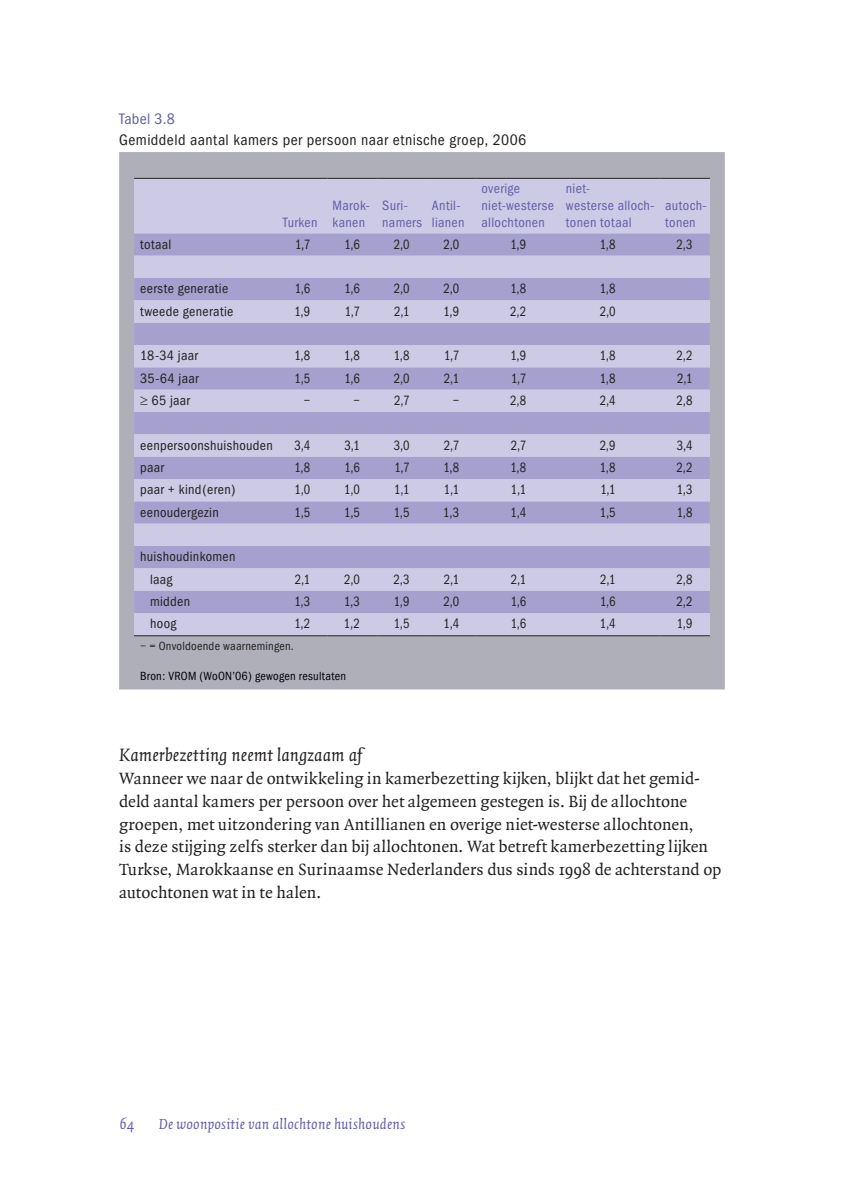
<style>
.page{position:relative;width:844px;height:1191px;background:#fff}
.page>*{position:absolute;margin:0;border:0;box-sizing:border-box;transform-origin:0 0}
.t1{font:italic 19.25px "Quadraat";letter-spacing:.005em;color:#231f20}
.t2{font:17.5px/22.8px "Quadraat";letter-spacing:.005em;color:#231f20}
.t3{font:condensed 15.75px "Franklin Gothic";letter-spacing:.03em;color:#231f20}
.t4{font:italic 15.75px "Quadraat";letter-spacing:.01em;color:#625ea9}
.t5{font:condensed 15.75px "Franklin Gothic";letter-spacing:.015em;color:#625ea9}
.t6{font:condensed 14px "Franklin Gothic";letter-spacing:.025em;color:#231f20;scale:.9 1}
.t7{font:condensed 14px/22.4px "Franklin Gothic";letter-spacing:.025em;color:#231f20}
.t8{font:condensed 14px/17px "Franklin Gothic";letter-spacing:.025em;color:#625ea9}
.t9{font:condensed 12.25px "Franklin Gothic";letter-spacing:.02em;color:#000}
.t10{font:condensed 12.25px "Franklin Gothic";letter-spacing:.015em;color:#231f20}
</style>
<div class="page">
<div style="left:119px;top:152px;width:605px;height:537px;background:#afafba"></div>
<div style="left:134px;top:179px;width:575px;height:456px;background:#cccae4"></div>
<svg style="left:134px;top:233px;width:575px;height:380px;background:#b7b4d8"></svg>
<hr style="left:134px;top:635px;width:144px;height:1px;background:#231f20">
<hr style="left:278px;top:635px;width:49px;height:1px;background:#231f20">
<hr style="left:327px;top:635px;width:50px;height:1px;background:#231f20">
<hr style="left:377px;top:635px;width:50px;height:1px;background:#231f20">
<hr style="left:427px;top:635px;width:49px;height:1px;background:#231f20">
<hr style="left:476px;top:635px;width:85px;height:1px;background:#231f20">
<hr style="left:561px;top:635px;width:99px;height:1px;background:#231f20">
<hr style="left:660px;top:635px;width:49px;height:1px;background:#231f20">
<hr style="left:134px;top:178px;width:144px;height:1px;background:#231f20">
<hr style="left:278px;top:178px;width:49px;height:1px;background:#231f20">
<hr style="left:327px;top:178px;width:50px;height:1px;background:#231f20">
<hr style="left:377px;top:178px;width:50px;height:1px;background:#231f20">
<hr style="left:427px;top:178px;width:49px;height:1px;background:#231f20">
<hr style="left:476px;top:178px;width:85px;height:1px;background:#231f20">
<hr style="left:561px;top:178px;width:99px;height:1px;background:#231f20">
<hr style="left:660px;top:178px;width:49px;height:1px;background:#231f20">
<p class="t5" style="left:119px;top:110px;width:57px">Tabel 3.8</p>
<p class="t3" style="left:119px;top:131px;width:408px">Gemiddeld aantal kamers per persoon naar etnische groep, 2006</p>
<p class="t8" style="left:283px;top:214px;width:36px">Turken</p>
<p class="t8" style="left:332px;top:197px;width:38px">Marok&shy;kanen</p>
<p class="t8" style="left:382px;top:197px;width:41px">Suri&shy;namers</p>
<p class="t8" style="left:432px;top:197px;width:34px">Antil&shy;lianen</p>
<p class="t8" style="left:481px;top:180px;width:74px">overige niet-westerse allochtonen</p>
<p class="t8" style="left:565px;top:180px;width:90px">niet-<br>westerse alloch&shy;tonen totaal</p>
<p class="t8" style="left:665px;top:197px;width:42px">autoch&shy;tonen</p>
<p class="t7" style="left:140px;top:233px;width:33px">totaal</p>
<p class="t6" style="left:295px;top:236px;width:18px">1,7</p>
<p class="t6" style="left:344px;top:236px;width:19px">1,6</p>
<p class="t6" style="left:394px;top:236px;width:19px">2,0</p>
<p class="t6" style="left:443px;top:236px;width:19px">2,0</p>
<p class="t6" style="left:510px;top:236px;width:19px">1,9</p>
<p class="t6" style="left:599px;top:236px;width:19px">1,8</p>
<p class="t6" style="left:676px;top:236px;width:19px">2,3</p>
<p class="t7" style="left:140px;top:278px;width:90px">eerste generatie</p>
<p class="t6" style="left:295px;top:281px;width:19px">1,6</p>
<p class="t6" style="left:344px;top:281px;width:19px">1,6</p>
<p class="t6" style="left:394px;top:281px;width:19px">2,0</p>
<p class="t6" style="left:443px;top:281px;width:19px">2,0</p>
<p class="t6" style="left:510px;top:281px;width:19px">1,8</p>
<p class="t6" style="left:599px;top:281px;width:19px">1,8</p>
<p class="t7" style="left:140px;top:300px;width:95px">tweede generatie</p>
<p class="t6" style="left:294px;top:303px;width:19px">1,9</p>
<p class="t6" style="left:345px;top:303px;width:18px">1,7</p>
<p class="t6" style="left:394px;top:303px;width:19px">2,1</p>
<p class="t6" style="left:443px;top:303px;width:19px">1,9</p>
<p class="t6" style="left:510px;top:303px;width:19px">2,2</p>
<p class="t6" style="left:599px;top:303px;width:19px">2,0</p>
<p class="t7" style="left:140px;top:345px;width:59px">18-34 jaar</p>
<p class="t6" style="left:294px;top:348px;width:19px">1,8</p>
<p class="t6" style="left:344px;top:348px;width:19px">1,8</p>
<p class="t6" style="left:393px;top:348px;width:19px">1,8</p>
<p class="t6" style="left:444px;top:348px;width:18px">1,7</p>
<p class="t6" style="left:510px;top:348px;width:19px">1,9</p>
<p class="t6" style="left:599px;top:348px;width:19px">1,8</p>
<p class="t6" style="left:676px;top:348px;width:19px">2,2</p>
<p class="t7" style="left:140px;top:367px;width:60px">35-64 jaar</p>
<p class="t6" style="left:294px;top:370px;width:19px">1,5</p>
<p class="t6" style="left:344px;top:370px;width:19px">1,6</p>
<p class="t6" style="left:394px;top:370px;width:19px">2,0</p>
<p class="t6" style="left:443px;top:370px;width:19px">2,1</p>
<p class="t6" style="left:511px;top:370px;width:18px">1,7</p>
<p class="t6" style="left:599px;top:370px;width:19px">1,8</p>
<p class="t6" style="left:677px;top:370px;width:19px">2,1</p>
<p class="t7" style="left:140px;top:389px;width:51px">≥ 65 jaar</p>
<p class="t6" style="left:304px;top:392px;width:9px">−</p>
<p class="t6" style="left:353px;top:392px;width:9px">−</p>
<p class="t6" style="left:394px;top:392px;width:18px">2,7</p>
<p class="t6" style="left:452px;top:392px;width:9px">−</p>
<p class="t6" style="left:510px;top:392px;width:19px">2,8</p>
<p class="t6" style="left:599px;top:392px;width:19px">2,4</p>
<p class="t6" style="left:676px;top:392px;width:19px">2,8</p>
<p class="t7" style="left:140px;top:434px;width:134px">eenpersoonshuishouden</p>
<p class="t6" style="left:294px;top:437px;width:19px">3,4</p>
<p class="t6" style="left:344px;top:437px;width:19px">3,1</p>
<p class="t6" style="left:393px;top:437px;width:19px">3,0</p>
<p class="t6" style="left:444px;top:437px;width:18px">2,7</p>
<p class="t6" style="left:511px;top:437px;width:18px">2,7</p>
<p class="t6" style="left:599px;top:437px;width:19px">2,9</p>
<p class="t6" style="left:676px;top:437px;width:19px">3,4</p>
<p class="t7" style="left:140px;top:456px;width:25px">paar</p>
<p class="t6" style="left:294px;top:459px;width:19px">1,8</p>
<p class="t6" style="left:344px;top:459px;width:19px">1,6</p>
<p class="t6" style="left:394px;top:459px;width:18px">1,7</p>
<p class="t6" style="left:443px;top:459px;width:19px">1,8</p>
<p class="t6" style="left:510px;top:459px;width:19px">1,8</p>
<p class="t6" style="left:599px;top:459px;width:19px">1,8</p>
<p class="t6" style="left:676px;top:459px;width:19px">2,2</p>
<p class="t7" style="left:140px;top:479px;width:97px">paar + kind(eren)</p>
<p class="t6" style="left:294px;top:482px;width:19px">1,0</p>
<p class="t6" style="left:344px;top:482px;width:19px">1,0</p>
<p class="t6" style="left:394px;top:482px;width:18px">1,1</p>
<p class="t6" style="left:444px;top:482px;width:18px">1,1</p>
<p class="t6" style="left:511px;top:482px;width:18px">1,1</p>
<p class="t6" style="left:600px;top:482px;width:18px">1,1</p>
<p class="t6" style="left:676px;top:482px;width:19px">1,3</p>
<p class="t7" style="left:140px;top:501px;width:80px">eenoudergezin</p>
<p class="t6" style="left:294px;top:504px;width:19px">1,5</p>
<p class="t6" style="left:344px;top:504px;width:19px">1,5</p>
<p class="t6" style="left:394px;top:504px;width:19px">1,5</p>
<p class="t6" style="left:443px;top:504px;width:19px">1,3</p>
<p class="t6" style="left:510px;top:504px;width:19px">1,4</p>
<p class="t6" style="left:599px;top:504px;width:19px">1,5</p>
<p class="t6" style="left:676px;top:504px;width:19px">1,8</p>
<p class="t7" style="left:150px;top:546px;width:87px;text-indent:-10px">huishoudinkomen laag</p>
<p class="t6" style="left:295px;top:571px;width:19px">2,1</p>
<p class="t6" style="left:344px;top:571px;width:19px">2,0</p>
<p class="t6" style="left:393px;top:571px;width:19px">2,3</p>
<p class="t6" style="left:443px;top:571px;width:19px">2,1</p>
<p class="t6" style="left:510px;top:571px;width:19px">2,1</p>
<p class="t6" style="left:600px;top:571px;width:19px">2,1</p>
<p class="t6" style="left:676px;top:571px;width:19px">2,8</p>
<p class="t7" style="left:150px;top:590px;width:42px">midden</p>
<p class="t6" style="left:294px;top:593px;width:19px">1,3</p>
<p class="t6" style="left:344px;top:593px;width:19px">1,3</p>
<p class="t6" style="left:393px;top:593px;width:19px">1,9</p>
<p class="t6" style="left:443px;top:593px;width:19px">2,0</p>
<p class="t6" style="left:510px;top:593px;width:19px">1,6</p>
<p class="t6" style="left:600px;top:593px;width:19px">1,6</p>
<p class="t6" style="left:676px;top:593px;width:19px">2,2</p>
<p class="t7" style="left:150px;top:613px;width:28px">hoog</p>
<p class="t6" style="left:294px;top:616px;width:19px">1,2</p>
<p class="t6" style="left:344px;top:616px;width:19px">1,2</p>
<p class="t6" style="left:394px;top:616px;width:19px">1,5</p>
<p class="t6" style="left:443px;top:616px;width:19px">1,4</p>
<p class="t6" style="left:510px;top:616px;width:19px">1,6</p>
<p class="t6" style="left:599px;top:616px;width:19px">1,4</p>
<p class="t6" style="left:676px;top:616px;width:19px">1,9</p>
<p class="t10" style="left:140px;top:639px;width:155px">− = Onvoldoende waarnemingen.</p>
<p class="t9" style="left:140px;top:668px;width:207px">Bron: VROM (WoON’06) gewogen resultaten</p>
<p class="t1" style="left:119px;top:745px;width:244px">Kamerbezetting neemt langzaam af</p>
<p class="t2" style="left:119px;top:767px;width:603px">Wanneer we naar de ontwikkeling in kamerbezetting kijken, blijkt dat het gemid&shy;deld aantal kamers per persoon over het algemeen gestegen is. Bij de allochtone groepen, met uitzondering van Antillianen en overige niet-westerse allochtonen,<br>is deze stijging zelfs sterker dan bij allochtonen. Wat betreft kamerbezetting lijken Turkse, Marokkaanse en Surinaamse Nederlanders dus sinds 1998 de achterstand op autochtonen wat in te halen.</p>
<p class="t4" style="left:119px;top:1116px;width:17px">64</p>
<p class="t4" style="left:159px;top:1116px;width:248px">De woonpositie van allochtone huishoudens</p>
</div>
